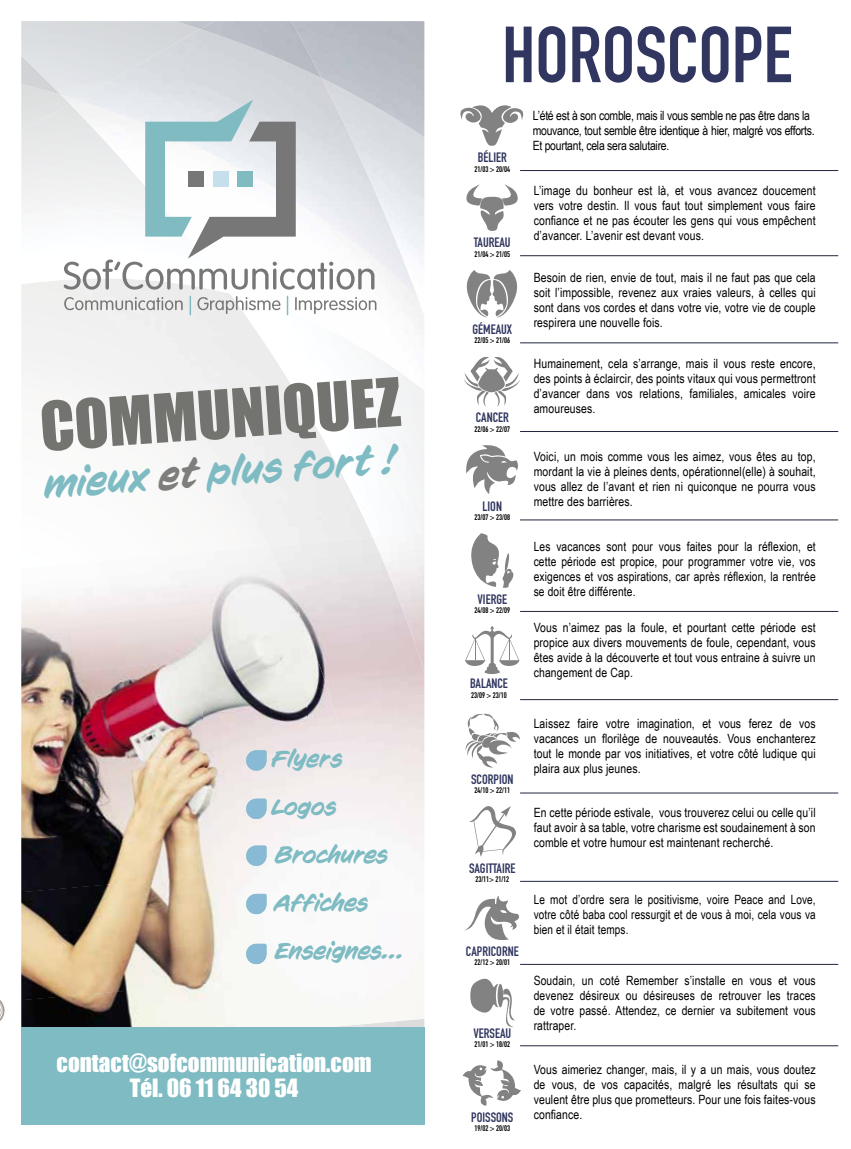
<style>
.page{position:relative;width:851px;height:1149px;background:#fff}
.page>*{position:absolute;margin:0;border:0;box-sizing:border-box;transform-origin:0 0}
.t1{font:700 78px "DIN Condensed";color:#30365f}
.t2{font:61.95px "Impact";color:#737370}
.t3{font:italic 39px "CC Sign Language";color:#7ebbc2}
.t4{font:italic 23.55px/48.2px "CC Sign Language";color:#7ebbc2}
.t5{font:23.1px/25.3px "Impact";color:#fff;text-align:center}
.t6{font:700 13.5px "DIN Condensed";color:#30365f}
.t7{font:12.75px/15px "Arial Narrow";letter-spacing:.01em;color:#000;text-align:justify}
.t8{font:12.75px/15px "Arial Narrow";letter-spacing:-.02em;color:#000}
.t9{font:12.75px/15px "Arial Narrow";letter-spacing:.01em;color:#000;text-align:justify;scale:.96 1}
.t10{font:700 8.1px "DIN Condensed";color:#000}
.s1{color:#7e7f7c}
</style>
<div class="page">
<svg style="left:460px;top:105px;width:64px;height:41px"></svg>
<svg style="left:466px;top:184px;width:52px;height:47px"></svg>
<svg style="left:466px;top:270px;width:52px;height:47px"></svg>
<svg style="left:464px;top:357px;width:56px;height:49px"></svg>
<svg style="left:466px;top:445px;width:52px;height:49px"></svg>
<svg style="left:471px;top:533px;width:43px;height:55px"></svg>
<svg style="left:465px;top:626px;width:54px;height:48px"></svg>
<svg style="left:465px;top:713px;width:55px;height:54px"></svg>
<svg style="left:469px;top:806px;width:47px;height:50px"></svg>
<svg style="left:465px;top:895px;width:54px;height:45px"></svg>
<svg style="left:470px;top:978px;width:44px;height:49px"></svg>
<svg style="left:462px;top:1060px;width:59px;height:45px"></svg>
<hr style="left:520px;top:170px;width:318px;height:1px;background:#21263c">
<hr style="left:520px;top:255px;width:318px;height:1px;background:#21263c">
<hr style="left:520px;top:342px;width:318px;height:1px;background:#21263c">
<hr style="left:520px;top:431px;width:318px;height:1px;background:#21263c">
<hr style="left:520px;top:519px;width:318px;height:1px;background:#21263c">
<hr style="left:520px;top:611px;width:318px;height:1px;background:#21263c">
<hr style="left:520px;top:699px;width:318px;height:1px;background:#21263c">
<hr style="left:520px;top:792px;width:318px;height:1px;background:#21263c">
<hr style="left:520px;top:880px;width:318px;height:1px;background:#21263c">
<hr style="left:520px;top:963px;width:318px;height:1px;background:#21263c">
<hr style="left:520px;top:1045px;width:318px;height:1px;background:#21263c">
<div style="left:21px;top:293px;width:49px;height:87px;background:#f3f2f2"></div>
<img style="left:61px;top:100px;width:3px;height:4px">
<img style="left:417px;top:303px;width:7px;height:12px">
<img style="left:21px;top:21px;width:154px;height:79px">
<img style="left:77px;top:29px;width:244px;height:268px">
<img style="left:321px;top:137px;width:103px;height:166px">
<img style="left:175px;top:21px;width:25px;height:8px">
<img style="left:200px;top:21px;width:91px;height:57px">
<img style="left:291px;top:21px;width:133px;height:116px">
<img style="left:21px;top:578px;width:167px;height:82px">
<img style="left:188px;top:546px;width:111px;height:212px">
<img style="left:299px;top:703px;width:69px;height:323px">
<img style="left:21px;top:660px;width:186px;height:107px">
<img style="left:21px;top:767px;width:186px;height:107px">
<img style="left:207px;top:758px;width:124px;height:214px">
<img style="left:21px;top:874px;width:205px;height:98px">
<img style="left:21px;top:972px;width:315px;height:54px">
<img style="left:268px;top:537px;width:156px;height:166px">
<img style="left:332px;top:694px;width:92px;height:221px">
<img style="left:364px;top:910px;width:60px;height:113px">
<img style="left:373px;top:533px;width:51px;height:139px">
<svg style="left:64px;top:100px;width:310px;height:189px"></svg>
<svg style="left:64px;top:297px;width:119px;height:13px"></svg>
<hr style="left:189px;top:295px;width:2px;height:20px;background:#80bbc2">
<svg style="left:197px;top:296px;width:83px;height:18px"></svg>
<svg style="left:287px;top:295px;width:1px;height:20px"></svg>
<svg style="left:295px;top:297px;width:81px;height:17px"></svg>
<div style="left:21px;top:1026px;width:403px;height:98px;background:#7ebbc2"></div>
<svg style="left:246px;top:893px;width:20px;height:20px"></svg>
<svg style="left:246px;top:750px;width:20px;height:20px"></svg>
<svg style="left:246px;top:845px;width:20px;height:20px"></svg>
<svg style="left:246px;top:798px;width:20px;height:20px"></svg>
<svg style="left:246px;top:943px;width:20px;height:20px"></svg>
<svg style="left:0;top:1000px;width:5px;height:21px"></svg>
<h2 class="t2" style="left:37px;top:378px;width:362px;rotate:-4deg">COMMUNIQUEZ</h2>
<h3 class="t3" style="left:43px;top:462px;width:354px;rotate:-4deg">mieux <span class="s1">et</span> plus fort !</h3>
<h3 class="t4" style="left:271px;top:734px;width:73px">Flyers<br>Logos</h3>
<h3 class="t4" style="left:274px;top:830px;width:115px">Brochures</h3>
<h3 class="t4" style="left:274px;top:878px;width:95px">Affiches</h3>
<h3 class="t4" style="left:274px;top:926px;width:131px">Enseignes...</h3>
<h3 class="t5" style="left:57px;top:1048px;width:316px">contact@sofcommunication.com<br>Tél. 06 11 64 30 54</h3>
<h1 class="t1" style="left:502px;top:2px;width:292px">HOROSCOPE</h1>
<p class="t6" style="left:477px;top:148px;width:31px">BÉLIER</p>
<p class="t10" style="left:474px;top:163px;width:37px">21/03 &gt; 20/04</p>
<p class="t6" style="left:474px;top:233px;width:38px">TAUREAU</p>
<p class="t10" style="left:474px;top:248px;width:37px">21/04 &gt; 21/05</p>
<p class="t6" style="left:472px;top:320px;width:41px">GÉMEAUX</p>
<p class="t10" style="left:474px;top:335px;width:37px">22/05 &gt; 21/06</p>
<p class="t6" style="left:475px;top:408px;width:35px">CANCER</p>
<p class="t10" style="left:474px;top:423px;width:37px">22/06 &gt; 22/07</p>
<p class="t6" style="left:482px;top:496px;width:21px">LION</p>
<p class="t10" style="left:474px;top:512px;width:37px">23/07 &gt; 23/08</p>
<p class="t6" style="left:477px;top:589px;width:31px">VIERGE</p>
<p class="t10" style="left:474px;top:604px;width:37px">24/08 &gt; 22/09</p>
<p class="t6" style="left:470px;top:674px;width:39px">BALANCE</p>
<p class="t10" style="left:471px;top:689px;width:37px">23/09 &gt; 23/10</p>
<p class="t6" style="left:471px;top:769px;width:44px">SCORPION</p>
<p class="t10" style="left:474px;top:784px;width:37px">24/10 &gt; 22/11</p>
<p class="t6" style="left:469px;top:858px;width:48px">SAGITTAIRE</p>
<p class="t10" style="left:475px;top:873px;width:35px">23/11&gt; 21/12</p>
<p class="t6" style="left:466px;top:941px;width:54px">CAPRICORNE</p>
<p class="t10" style="left:474px;top:956px;width:37px">22/12 &gt; 20/01</p>
<p class="t6" style="left:473px;top:1023px;width:39px">VERSEAU</p>
<p class="t10" style="left:474px;top:1038px;width:37px">21/01 &gt; 18/02</p>
<p class="t6" style="left:471px;top:1107px;width:43px">POISSONS</p>
<p class="t10" style="left:474px;top:1122px;width:37px">19/02 &gt; 20/03</p>
<p class="t8" style="left:532px;top:107px;width:283px">L’été est à son comble, mais il vous semble ne pas être dans la mouvance, tout semble être identique à hier, malgré vos efforts.<br>Et pourtant, cela sera salutaire.</p>
<p class="t7" style="left:533px;top:183px;width:283px">L’image du bonheur est là, et vous avancez doucement vers votre destin. Il vous faut tout simplement vous faire confiance et ne pas écouter les gens qui vous empêchent d’avancer. L’avenir est devant vous.</p>
<p class="t7" style="left:533px;top:269px;width:283px">Besoin de rien, envie de tout, mais il ne faut pas que cela soit l’impossible, revenez aux vraies valeurs, à celles qui sont dans vos cordes et dans votre vie, votre vie de couple respirera une nouvelle fois.</p>
<p class="t7" style="left:533px;top:355px;width:283px">Humainement, cela s’arrange, mais il vous reste encore, des points à éclaircir, des points vitaux qui vous permettront d’avancer dans vos relations, familiales, amicales voire amoureuses.</p>
<p class="t7" style="left:533px;top:448px;width:283px">Voici, un mois comme vous les aimez, vous êtes au top, mordant la vie à pleines dents, opérationnel(elle) à souhait, vous allez de l’avant et rien ni quiconque ne pourra vous mettre des barrières.</p>
<p class="t7" style="left:533px;top:538px;width:283px">Les vacances sont pour vous faites pour la réflexion, et cette période est propice, pour programmer votre vie, vos exigences et vos aspirations, car après réflexion, la rentrée se doit être différente.</p>
<p class="t7" style="left:533px;top:619px;width:283px">Vous n’aimez pas la foule, et pourtant cette période est propice aux divers mouvements de foule, cependant, vous êtes avide à la découverte et tout vous entraine à suivre un changement de Cap.</p>
<p class="t7" style="left:533px;top:715px;width:283px">Laissez faire votre imagination, et vous ferez de vos vacances un florilège de nouveautés. Vous enchanterez tout le monde par vos initiatives, et votre côté ludique qui plaira aux plus jeunes.</p>
<p class="t7" style="left:533px;top:803px;width:283px">En cette période estivale, vous trouverez celui ou celle qu’il faut avoir à sa table, votre charisme est soudainement à son comble et votre humour est maintenant recherché.</p>
<p class="t9" style="left:533px;top:891px;width:295px">Le mot d’ordre sera le positivisme, voire Peace and Love, votre côté baba cool ressurgit et de vous à moi, cela vous va bien et il était temps.</p>
<p class="t7" style="left:533px;top:972px;width:283px">Soudain, un coté Remember s’installe en vous et vous devenez désireux ou désireuses de retrouver les traces de votre passé. Attendez, ce dernier va subitement vous rattraper.</p>
<p class="t7" style="left:533px;top:1061px;width:283px">Vous aimeriez changer, mais, il y a un mais, vous doutez de vous, de vos capacités, malgré les résultats qui se veulent être plus que prometteurs. Pour une fois faites-vous confiance.</p>
</div>
